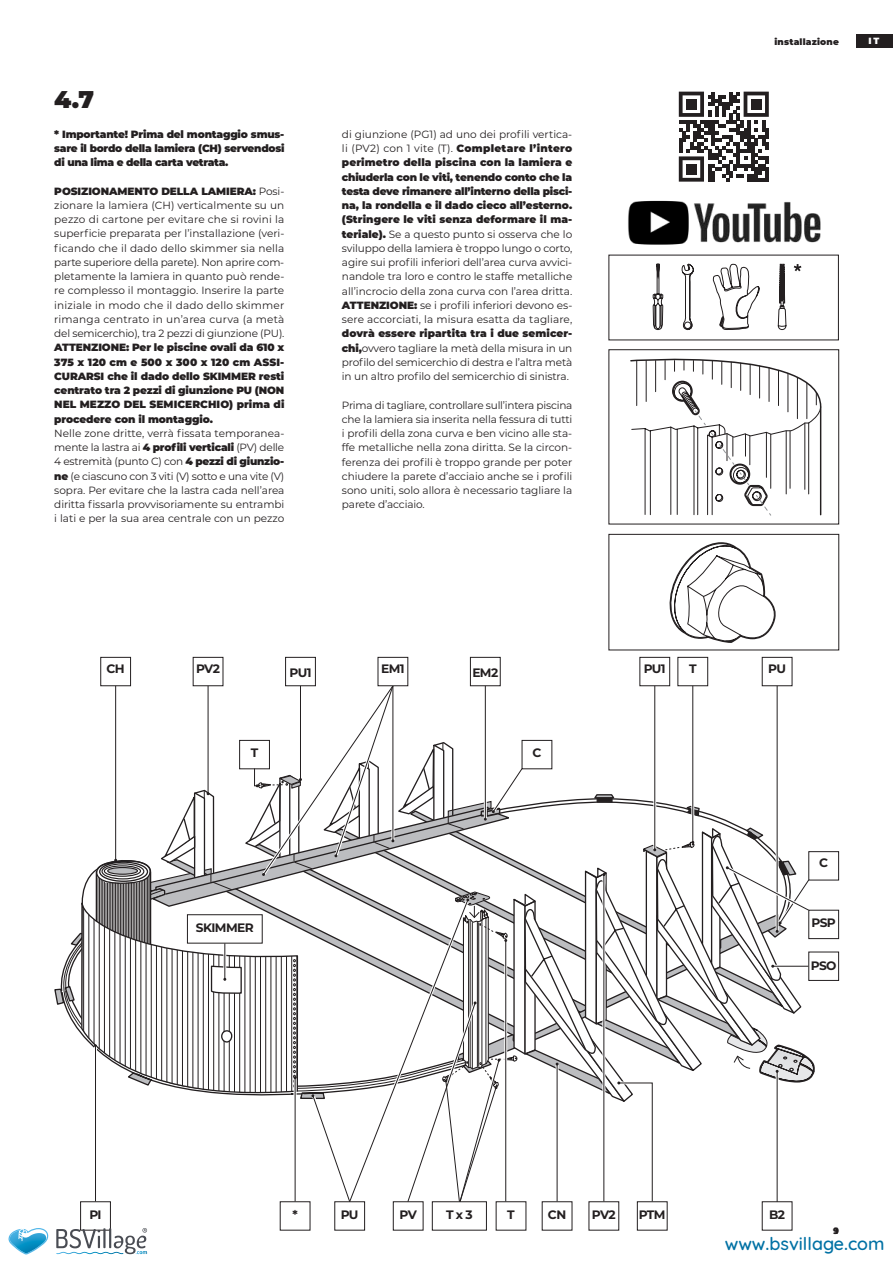
<style>
.page{position:relative;width:893px;height:1263px;background:#fff}
.page>*{position:absolute;margin:0;border:0;box-sizing:border-box;transform-origin:0 0}
.t1{font:900 24.15px "Montserrat";color:#231f20}
.t2{font:500 17.85px "Quicksand";color:#0071a4}
.t3{font:700 12.15px "Montserrat";letter-spacing:-.05em;color:#231f20}
.t4{font:10.5px/14.2px "Montserrat";letter-spacing:-.005em;color:#231f20;text-align:justify}
.t5{font:900 10.5px/14.2px "Montserrat";letter-spacing:-.015em;color:#231f20;text-align:justify}
.t6{font:900 9px "Montserrat";letter-spacing:.02em;color:#231f20}
.t7{font:900 9px "Montserrat";color:#fff}
.s1{font-weight:900}
</style>
<div class="page">
<div style="left:857px;top:34px;width:36px;height:13px;background:#231f20"></div>
<div style="left:100px;top:657px;width:31px;height:29px;border:1px solid #231f20"></div>
<div style="left:193px;top:657px;width:30px;height:29px;border:1px solid #231f20"></div>
<div style="left:285px;top:657px;width:31px;height:29px;border:1px solid #231f20"></div>
<div style="left:393px;top:1201px;width:30px;height:29px;border:1px solid #231f20"></div>
<div style="left:334px;top:1201px;width:31px;height:29px;border:1px solid #231f20"></div>
<div style="left:80px;top:1201px;width:31px;height:29px;border:1px solid #231f20"></div>
<div style="left:637px;top:1201px;width:30px;height:29px;border:1px solid #231f20"></div>
<div style="left:808px;top:851px;width:31px;height:29px;border:1px solid #231f20"></div>
<div style="left:808px;top:910px;width:31px;height:29px;border:1px solid #231f20"></div>
<div style="left:808px;top:952px;width:31px;height:29px;border:1px solid #231f20"></div>
<div style="left:470px;top:657px;width:31px;height:29px;border:1px solid #231f20"></div>
<div style="left:639px;top:657px;width:31px;height:29px;border:1px solid #231f20"></div>
<div style="left:677px;top:657px;width:31px;height:29px;border:1px solid #231f20"></div>
<div style="left:762px;top:657px;width:30px;height:29px;border:1px solid #231f20"></div>
<div style="left:432px;top:1201px;width:55px;height:29px;border:1px solid #231f20"></div>
<div style="left:378px;top:657px;width:30px;height:29px;border:1px solid #231f20"></div>
<svg style="left:54px;top:685px;width:761px;height:519px"></svg>
<div style="left:609px;top:349px;width:230px;height:175px;border:1px solid #231f20"></div>
<svg style="left:670px;top:542px;width:106px;height:101px"></svg>
<div style="left:609px;top:534px;width:230px;height:116px;border:1px solid #231f20"></div>
<div style="left:609px;top:255px;width:230px;height:85px;border:1px solid #231f20"></div>
<svg style="left:630px;top:255px;width:191px;height:260px"></svg>
<img style="left:694px;top:202px;width:126px;height:41px">
<img style="left:628px;top:201px;width:61px;height:43px">
<svg style="left:679px;top:92px;width:90px;height:90px"></svg>
<div style="left:686px;top:99px;width:11px;height:11px;background:#231f20"></div>
<div style="left:751px;top:99px;width:11px;height:11px;background:#231f20"></div>
<div style="left:686px;top:164px;width:11px;height:10px;background:#231f20"></div>
<svg style="left:9px;top:1228px;width:40px;height:26px"></svg>
<svg style="left:56px;top:1228px;width:91px;height:26px"></svg>
<h1 class="t1" style="left:54px;top:82px;width:42px">4.7</h1>
<p class="t5" style="left:54px;top:126px;width:232px">* Importante! Prima del montaggio smus&shy;sare il bordo della lamiera (CH) servendosi di una lima e della carta vetrata.</p>
<p class="t4" style="left:54px;top:183px;width:232px"><span class="s1">POSIZIONAMENTO DELLA LAMIERA:</span> Posi&shy;zionare la lamiera (CH) verticalmente su un pezzo di cartone per evitare che si rovini la superficie preparata per l’installazione (veri&shy;ficando che il dado dello skimmer sia nella parte superiore della parete). Non aprire com&shy;pletamente la lamiera in quanto può rende&shy;re complesso il montaggio. Inserire la parte iniziale in modo che il dado dello skimmer rimanga centrato in un’area curva (a metà del semicerchio), tra 2 pezzi di giunzione (PU).</p>
<p class="t5" style="left:54px;top:340px;width:232px">ATTENZIONE: Per le piscine ovali da 610 x 375 x 120 cm e 500 x 300 x 120 cm ASSI-CURARSI che il dado dello SKIMMER resti centrato tra 2 pezzi di giunzione PU (NON NEL MEZZO DEL SEMICERCHIO) prima di procedere con il montaggio.</p>
<p class="t4" style="left:54px;top:426px;width:232px">Nelle zone dritte, verrà fissata temporanea&shy;mente la lastra ai <span class="s1">4 profili verticali</span> (PV) delle 4 estremità (punto C) con <span class="s1">4 pezzi di giunzio&shy;ne</span> (e ciascuno con 3 viti (V) sotto e una vite (V) sopra. Per evitare che la lastra cada nell’area diritta fissarla provvisoriamente su entrambi i lati e per la sua area centrale con un pezzo</p>
<p class="t4" style="left:342px;top:127px;width:232px">di giunzione (PG1) ad uno dei profili vertica&shy;li (PV2) con 1 vite (T). <span class="s1">Completare l’intero perimetro della piscina con la lamiera e chiuderla con le viti, tenendo conto che la testa deve rimanere all’interno della pisci&shy;na, la rondella e il dado cieco all’esterno. (Stringere le viti senza deformare il ma&shy;teriale).</span> Se a questo punto si osserva che lo sviluppo della lamiera è troppo lungo o corto, agire sui profili inferiori dell’area curva avvici&shy;nandole tra loro e contro le staffe metalliche all’incrocio della zona curva con l’area dritta.<br><span class="s1">ATTENZIONE:</span> se i profili inferiori devono es&shy;sere accorciati, la misura esatta da tagliare,</p>
<p class="t4" style="left:342px;top:326px;width:232px"><span class="s1">dovrà essere ripartita tra i due semicer&shy;chi,</span>ovvero tagliare la metà della misura in un profilo del semicerchio di destra e l’altra metà in un altro profilo del semicerchio di sinistra.</p>
<p class="t4" style="left:342px;top:397px;width:232px">Prima di tagliare, controllare sull’intera piscina che la lamiera sia inserita nella fessura di tutti i profili della zona curva e ben vicino alle sta&shy;ffe metalliche nella zona diritta. Se la circon&shy;ferenza dei profili è troppo grande per poter chiudere la parete d’acciaio anche se i profili sono uniti, solo allora è necessario tagliare la parete d’acciaio.</p>
<p class="t6" style="left:774px;top:35px;width:66px">installazione</p>
<p class="t7" style="left:868px;top:34px;width:12px">IT</p>
<p class="t3" style="left:107px;top:660px;width:20px">CH</p>
<p class="t3" style="left:196px;top:660px;width:25px">PV2</p>
<p class="t3" style="left:289px;top:664px;width:23px">PU1</p>
<p class="t3" style="left:381px;top:660px;width:25px">EM1</p>
<p class="t3" style="left:472px;top:664px;width:27px">EM2</p>
<p class="t3" style="left:644px;top:660px;width:23px">PU1</p>
<p class="t3" style="left:689px;top:660px;width:9px">T</p>
<p class="t3" style="left:768px;top:660px;width:19px">PU</p>
<p class="t3" style="left:251px;top:744px;width:9px">T</p>
<p class="t3" style="left:532px;top:744px;width:10px">C</p>
<p class="t3" style="left:196px;top:919px;width:59px">SKIMMER</p>
<p class="t3" style="left:819px;top:854px;width:10px">C</p>
<p class="t3" style="left:811px;top:914px;width:26px">PSP</p>
<p class="t3" style="left:811px;top:957px;width:27px">PSO</p>
<p class="t3" style="left:89px;top:1206px;width:14px">PI</p>
<p class="t3" style="left:292px;top:1206px;width:7px">*</p>
<p class="t3" style="left:341px;top:1206px;width:19px">PU</p>
<p class="t3" style="left:400px;top:1206px;width:19px">PV</p>
<p class="t3" style="left:507px;top:1206px;width:9px">T</p>
<p class="t3" style="left:548px;top:1206px;width:20px">CN</p>
<p class="t3" style="left:592px;top:1206px;width:25px">PV2</p>
<p class="t3" style="left:639px;top:1206px;width:28px">PTM</p>
<p class="t3" style="left:769px;top:1206px;width:17px">B2</p>
<p class="t3" style="left:446px;top:1206px;width:28px">T x 3</p>
<p class="t6" style="left:833px;top:1224px;width:7px">19</p>
<h2 class="t2" style="left:725px;top:1229px;width:161px">www.bsvillage.com</h2>
</div>
